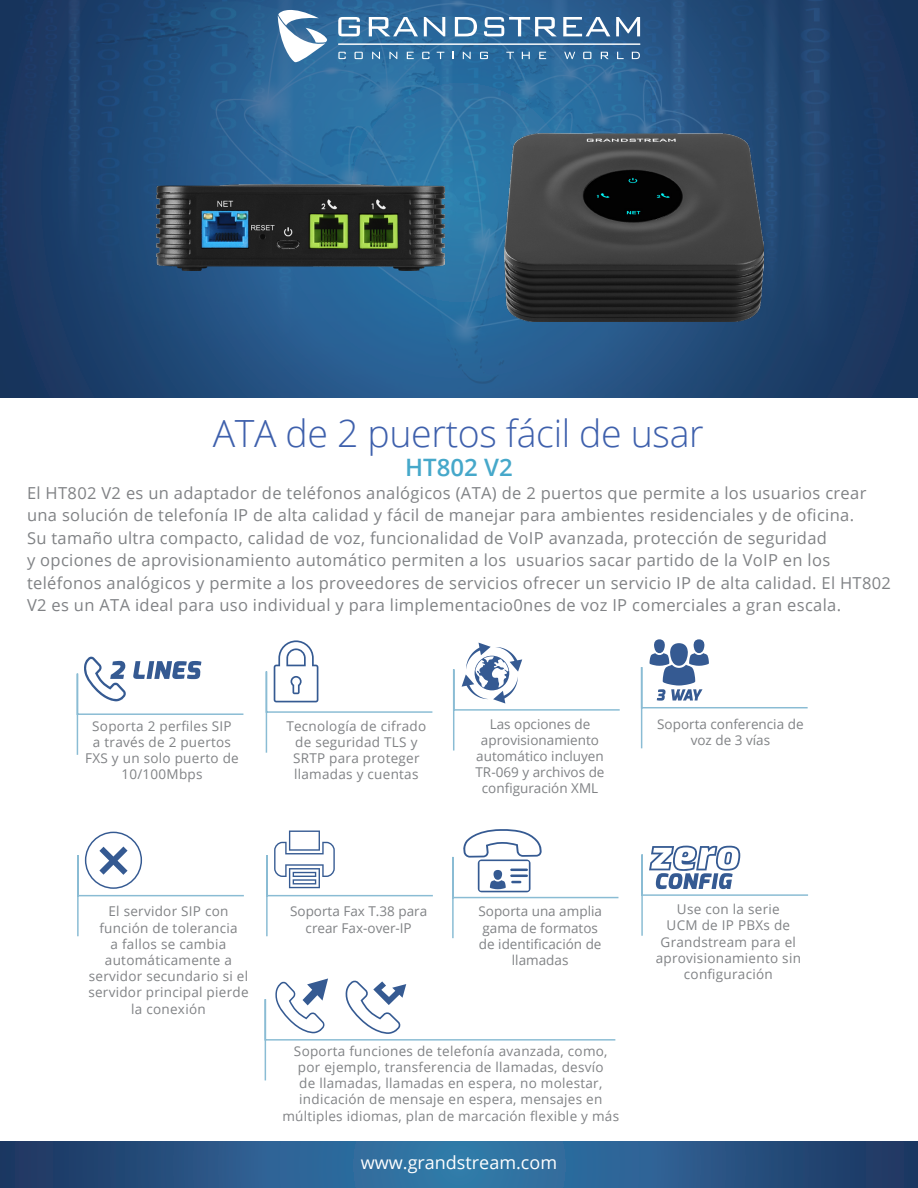
<style>
.page{position:relative;width:918px;height:1188px;background:#fff}
.page>*{position:absolute;margin:0;border:0;box-sizing:border-box;transform-origin:0 0}
.t1{font:300 37.5px "Open Sans";letter-spacing:-.01em;color:#3e60ac}
.t2{font:600 24px "Open Sans";color:#46a8ca}
.t3{font:18px "Open Sans";color:#fff}
.t4{font:16.5px/22.5px "Open Sans";letter-spacing:.02em;color:#808285}
.t5{font:13.5px/16.2px "Open Sans";letter-spacing:.02em;color:#808285;text-align:center}
.t6{font:13.5px/16.2px "Open Sans";color:#808285;text-align:center}
</style>
<div class="page">
<img style="left:0;top:0;width:918px;height:397px">
<svg style="left:0;top:1142px;width:918px;height:46px;background:#295988"></svg>
<svg style="left:453px;top:643px;width:167px;height:108px"></svg>
<svg style="left:654px;top:639px;width:11px;height:14px"></svg>
<svg style="left:693px;top:639px;width:12px;height:14px"></svg>
<svg style="left:452px;top:829px;width:167px;height:110px"></svg>
<svg style="left:264px;top:978px;width:352px;height:103px"></svg>
<svg style="left:640px;top:643px;width:168px;height:106px"></svg>
<svg style="left:641px;top:846px;width:167px;height:90px"></svg>
<svg style="left:266px;top:831px;width:167px;height:106px"></svg>
<svg style="left:265px;top:640px;width:168px;height:113px"></svg>
<svg style="left:77px;top:832px;width:167px;height:105px"></svg>
<svg style="left:76px;top:656px;width:168px;height:99px"></svg>
<svg style="left:278px;top:10px;width:49px;height:52px"></svg>
<svg style="left:338px;top:17px;width:22px;height:19px"></svg>
<svg style="left:369px;top:17px;width:49px;height:19px"></svg>
<svg style="left:424px;top:17px;width:21px;height:19px"></svg>
<svg style="left:455px;top:17px;width:22px;height:19px"></svg>
<svg style="left:484px;top:17px;width:73px;height:19px"></svg>
<svg style="left:563px;top:17px;width:47px;height:19px"></svg>
<svg style="left:616px;top:17px;width:24px;height:19px"></svg>
<svg style="left:338px;top:52px;width:8px;height:7px"></svg>
<svg style="left:355px;top:52px;width:8px;height:7px"></svg>
<svg style="left:372px;top:52px;width:8px;height:7px"></svg>
<svg style="left:389px;top:52px;width:8px;height:7px"></svg>
<svg style="left:407px;top:52px;width:7px;height:7px"></svg>
<svg style="left:422px;top:52px;width:8px;height:7px"></svg>
<svg style="left:437px;top:52px;width:7px;height:7px"></svg>
<svg style="left:463px;top:52px;width:8px;height:7px"></svg>
<svg style="left:480px;top:52px;width:8px;height:7px"></svg>
<svg style="left:506px;top:52px;width:8px;height:7px"></svg>
<svg style="left:522px;top:52px;width:8px;height:7px"></svg>
<svg style="left:539px;top:52px;width:7px;height:7px"></svg>
<svg style="left:632px;top:52px;width:8px;height:7px"></svg>
<svg style="left:583px;top:52px;width:8px;height:7px"></svg>
<svg style="left:601px;top:52px;width:8px;height:7px"></svg>
<svg style="left:617px;top:52px;width:7px;height:7px"></svg>
<svg style="left:564px;top:52px;width:11px;height:7px"></svg>
<hr style="left:338px;top:44px;width:302px;height:1px;background:#fff">
<img style="left:157px;top:185px;width:288px;height:85px">
<img style="left:504px;top:134px;width:260px;height:188px">
<p class="t1" style="left:213px;top:407px;width:493px">ATA de 2 puertos fácil de usar</p>
<p class="t4" style="left:27px;top:481px;width:866px">El HT802 V2 es un adaptador de teléfonos analógicos (ATA) de 2 puertos que permite a los usuarios crear una solución de telefonía IP de alta calidad y fácil de manejar para ambientes residenciales y de oficina.<br>Su tamaño ultra compacto, calidad de voz, funcionalidad de VoIP avanzada, protección de seguridad<br>y opciones de aprovisionamiento automático permiten a los usuarios sacar partido de la VoIP en los teléfonos analógicos y permite a los proveedores de servicios ofrecer un servicio IP de alta calidad. El HT802<br>V2 es un ATA ideal para uso individual y para limplementacio0nes de voz IP comerciales a gran escala.</p>
<p class="t2" style="left:405px;top:451px;width:109px">HT802 V2</p>
<p class="t5" style="left:85px;top:717px;width:155px">Soporta 2 perfiles SIP<br>a través de 2 puertos<br>FXS y un solo puerto de<br>10/100Mbps</p>
<p class="t5" style="left:286px;top:717px;width:141px">Tecnología de cifrado de seguridad TLS y<br>SRTP para proteger llamadas y cuentas</p>
<p class="t6" style="left:476px;top:715px;width:131px">Las opciones de aprovisionamiento automático incluyen<br>TR-069 y archivos de configuración XML</p>
<p class="t6" style="left:657px;top:715px;width:148px">Soporta conferencia de voz de 3 vías</p>
<p class="t5" style="left:88px;top:903px;width:162px">El servidor SIP con función de tolerancia<br>a fallos se cambia automáticamente a servidor secundario si el servidor principal pierde la conexión</p>
<p class="t6" style="left:290px;top:903px;width:139px">Soporta Fax T.38 para crear Fax-over-IP</p>
<p class="t6" style="left:478px;top:903px;width:125px">Soporta una amplia gama de formatos de identificación de llamadas</p>
<p class="t5" style="left:656px;top:901px;width:147px">Use con la serie<br>UCM de IP PBXs de<br>Grandstream para el aprovisionamiento sin configuración</p>
<p class="t5" style="left:282px;top:1042px;width:338px">Soporta funciones de telefonía avanzada, como, por ejemplo, transferencia de llamadas, desvío<br>de llamadas, llamadas en espera, no molestar, indicación de mensaje en espera, mensajes en múltiples idiomas, plan de marcación flexible y más</p>
<p class="t3" style="left:361px;top:1151px;width:198px">www.grandstream.com</p>
</div>
